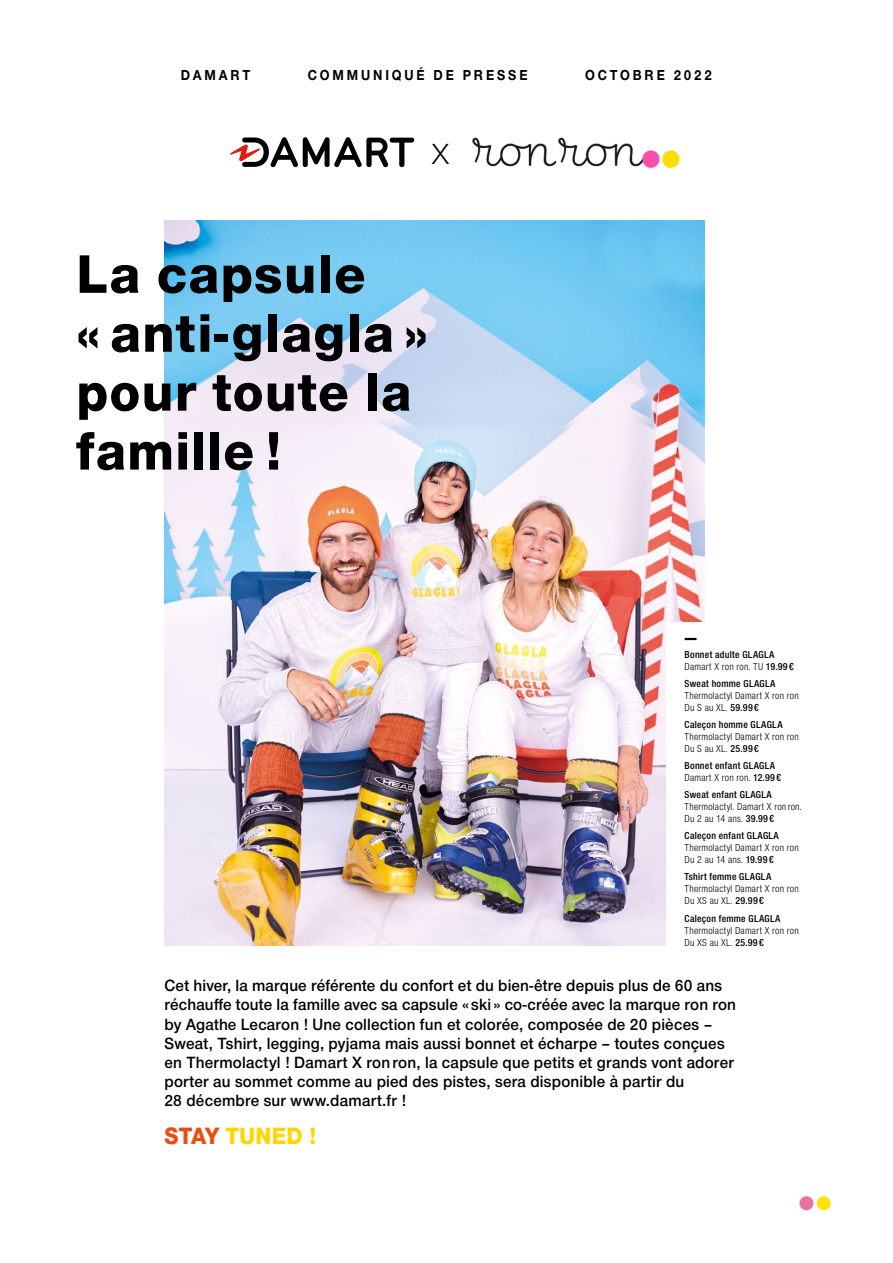
<style>
.page{position:relative;width:893px;height:1263px;background:#fff}
.page>*{position:absolute;margin:0;border:0;box-sizing:border-box;transform-origin:0 0}
.t1{font:56.1px/58.9px "Nimbus San Nov Hea";letter-spacing:.03em;color:#000}
.t2{font:300 28.35px "DIN";color:#000;scale:1.25 1}
.t3{font:24.6px "Nimbus San Nov Hea";letter-spacing:.005em;color:#ffd500;scale:.93 1}
.t4{font:16.95px/19.2px "Nimbus San Nov Sem Bol";letter-spacing:.01em;color:#000;scale:.96 1}
.t5{font:700 15px "Nimbus San Nov";letter-spacing:.21em;color:#000;scale:.9 1}
.t6{font:10.5px/12px "Nimbus San Nov Con";letter-spacing:.025em;color:#000}
.t7{font:10.5px "Nimbus San Nov Con Sem Bol";letter-spacing:.025em;color:#000}
.s1{font-family:"Nimbus San Nov Con Sem Bol"}
.s2{color:#e94e0f}
</style>
<div class="page">
<img style="left:165px;top:220px;width:540px;height:725px">
<div style="left:666px;top:622px;width:155px;height:338px;background:#fff"></div>
<svg style="left:230px;top:137px;width:184px;height:30px"></svg>
<img style="left:472px;top:137px;width:208px;height:31px">
<svg style="left:685px;top:638px;width:11px;height:2px"></svg>
<div style="left:799px;top:1196px;width:14px;height:14px;background:#ed6ea1;border-radius:50%"></div>
<div style="left:817px;top:1196px;width:14px;height:14px;background:#ffe400;border-radius:50%"></div>
<p class="t5" style="left:181px;top:66px;width:79px">DAMART</p>
<p class="t5" style="left:308px;top:66px;width:246px">COMMUNIQUÉ DE PRESSE</p>
<p class="t5" style="left:585px;top:66px;width:143px">OCTOBRE 2022</p>
<h2 class="t2" style="left:431px;top:137px;width:17px">X</h2>
<h1 class="t1" style="left:76px;top:245px;width:353px">La capsule<br>« anti-glagla » pour toute la famille !</h1>
<p class="t7" style="left:685px;top:648px;width:91px">Bonnet adulte GLAGLA</p>
<p class="t6" style="left:685px;top:660px;width:111px">Damart X ron ron. TU <span class="s1">19.99 €</span></p>
<p class="t7" style="left:685px;top:677px;width:92px">Sweat homme GLAGLA</p>
<p class="t6" style="left:685px;top:689px;width:116px">Thermolactyl Damart X ron ron<br>Du S au XL. <span class="s1">59.99 €</span></p>
<p class="t7" style="left:685px;top:718px;width:100px">Caleçon homme GLAGLA</p>
<p class="t6" style="left:685px;top:731px;width:116px">Thermolactyl Damart X ron ron<br>Du S au XL. <span class="s1">25.99 €</span></p>
<p class="t7" style="left:685px;top:759px;width:92px">Bonnet enfant GLAGLA</p>
<p class="t6" style="left:685px;top:772px;width:98px">Damart X ron ron. <span class="s1">12.99 €</span></p>
<p class="t7" style="left:685px;top:789px;width:89px">Sweat enfant GLAGLA</p>
<p class="t6" style="left:685px;top:801px;width:119px">Thermolactyl. Damart X ron ron.<br>Du 2 au 14 ans. <span class="s1">39.99 €</span></p>
<p class="t7" style="left:685px;top:830px;width:96px">Caleçon enfant GLAGLA</p>
<p class="t6" style="left:685px;top:842px;width:116px">Thermolactyl Damart X ron ron<br>Du 2 au 14 ans. <span class="s1">19.99 €</span></p>
<p class="t7" style="left:685px;top:871px;width:88px">Tshirt femme GLAGLA</p>
<p class="t6" style="left:685px;top:883px;width:116px">Thermolactyl Damart X ron ron<br>Du XS au XL. <span class="s1">29.99 €</span></p>
<p class="t7" style="left:685px;top:912px;width:97px">Caleçon femme GLAGLA</p>
<p class="t6" style="left:685px;top:924px;width:116px">Thermolactyl Damart X ron ron<br>Du XS au XL. <span class="s1">25.99 €</span></p>
<p class="t4" style="left:165px;top:976px;width:597px">Cet hiver, la marque référente du confort et du bien-être depuis plus de 60 ans réchauffe toute la famille avec sa capsule « ski » co-créée avec la marque ron ron by Agathe Lecaron ! Une collection fun et colorée, composée de 20 pièces – Sweat, Tshirt, legging, pyjama mais aussi bonnet et écharpe – toutes conçues en Thermolactyl ! Damart X ron ron, la capsule que petits et grands vont adorer porter au sommet comme au pied des pistes, sera disponible à partir du<br>28 décembre sur www.damart.fr !</p>
<h3 class="t3" style="left:165px;top:1121px;width:165px"><span class="s2">STAY</span> TUNED !</h3>
</div>
